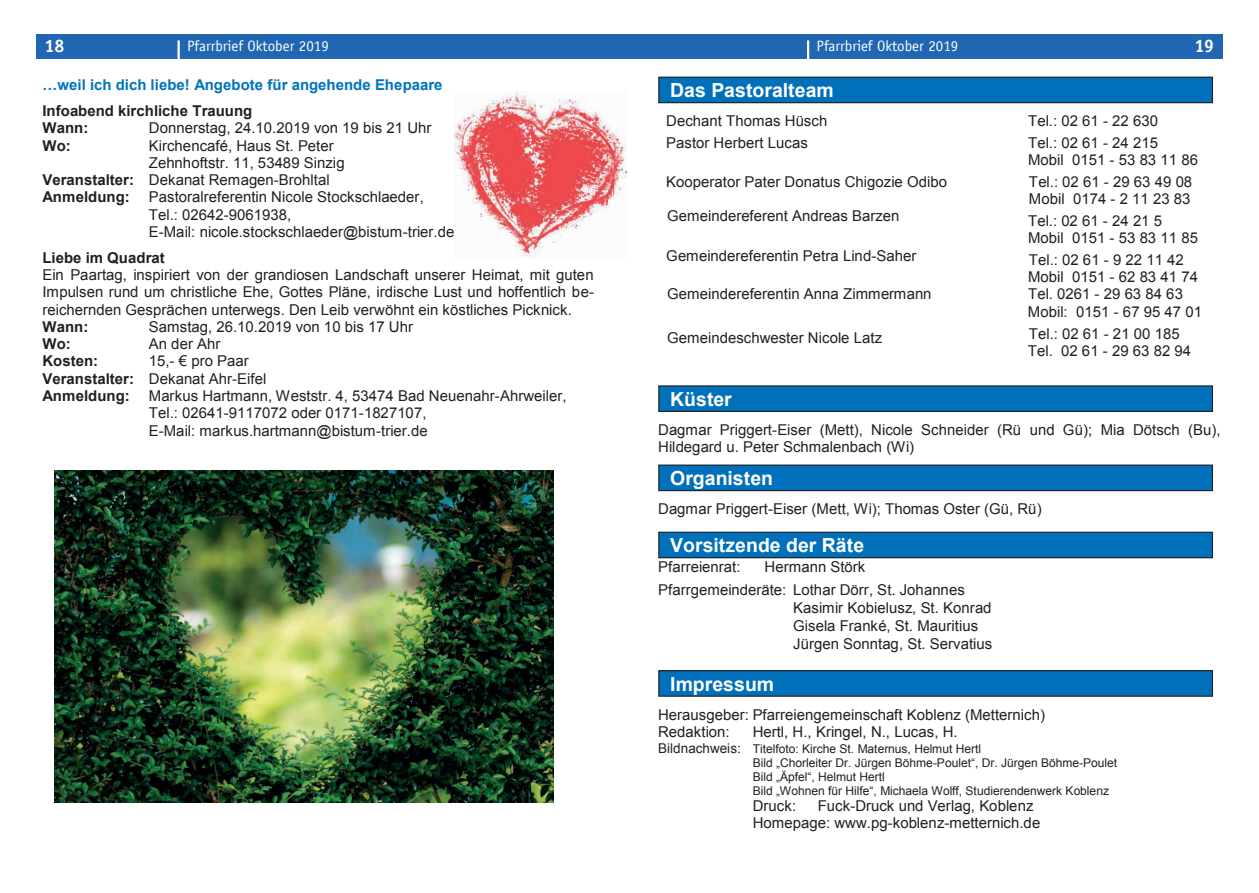
<style>
.page{position:relative;width:1259px;height:893px;background:#fff}
.page>*{position:absolute;margin:0;border:0;box-sizing:border-box;transform-origin:0 0}
.t1{font:700 19.5px "Arial";color:#fff}
.t2{font:700 18px "Officina Sans";color:#fff}
.t3{font:15px/17.2px "Arial";color:#231f20}
.t4{font:700 15px/26px "Arial";color:#0073bd}
.t5{font:15px "Officina Sans";color:#fff}
.t6{font:700 15px "Arial";color:#231f20}
.t7{font:12px/13.8px "Arial";letter-spacing:-.005em;color:#231f20}
.s1{color:#231f20}
.s2{font-weight:700}
.s3{font-size:13.5px}
</style>
<div class="page">
<div style="left:629px;top:34px;width:593px;height:24px;background:#2066b2"></div>
<div style="left:36px;top:34px;width:593px;height:24px;background:#2066b2"></div>
<hr style="left:177px;top:40px;width:3px;height:24px;background:#fff">
<hr style="left:807px;top:40px;width:2px;height:24px;background:#fff">
<div style="left:659px;top:671px;width:553px;height:25px;background:#0070ba"></div>
<div style="left:658px;top:670px;width:555px;height:27px;border:1px solid #231f20"></div>
<div style="left:659px;top:532px;width:553px;height:26px;background:#0070ba"></div>
<div style="left:658px;top:532px;width:555px;height:26px;border:1px solid #231f20"></div>
<div style="left:659px;top:465px;width:553px;height:26px;background:#0070ba"></div>
<div style="left:658px;top:465px;width:555px;height:26px;border:1px solid #231f20"></div>
<div style="left:659px;top:386px;width:553px;height:25px;background:#0070ba"></div>
<div style="left:658px;top:385px;width:555px;height:27px;border:1px solid #231f20"></div>
<div style="left:659px;top:77px;width:553px;height:26px;background:#0070ba"></div>
<div style="left:658px;top:77px;width:555px;height:26px;border:1px solid #231f20"></div>
<img style="left:454px;top:91px;width:173px;height:168px">
<img style="left:55px;top:471px;width:498px;height:332px">
<p class="t2" style="left:45px;top:35px;width:21px">18</p>
<p class="t5" style="left:187px;top:37px;width:143px">Pfarrbrief Oktober 2019</p>
<p class="t5" style="left:816px;top:37px;width:143px">Pfarrbrief Oktober 2019</p>
<p class="t2" style="left:1194px;top:35px;width:21px">19</p>
<p class="t4" style="left:42px;top:72px;width:401px">…weil ich dich liebe! Angebote für angehende Ehepaare<br><span class="s1">Infoabend kirchliche Trauung</span></p>
<p class="t6" style="left:42px;top:118px;width:47px">Wann:</p>
<p class="t3" style="left:149px;top:120px;width:284px">Donnerstag, 24.10.2019 von 19 bis 21 Uhr</p>
<p class="t6" style="left:42px;top:136px;width:30px">Wo:</p>
<p class="t3" style="left:149px;top:137px;width:186px">Kirchencafé, Haus St. Peter</p>
<p class="t3" style="left:149px;top:154px;width:197px">Zehnhoftstr. 11, 53489 Sinzig</p>
<p class="t3" style="left:42px;top:171px;width:289px"><span class="s2">Veranstalter:</span> Dekanat Remagen-Brohltal</p>
<p class="t6" style="left:42px;top:187px;width:89px">Anmeldung:</p>
<p class="t3" style="left:149px;top:189px;width:307px">Pastoralreferentin Nicole Stockschlaeder,<br>Tel.: 02642-9061938,<br>E-Mail: nicole.stockschlaeder@bistum-trier.de</p>
<p class="t3" style="left:42px;top:249px;width:553px"><span class="s2">Liebe im Quadrat<br></span>Ein Paartag, inspiriert von der grandiosen Landschaft unserer Heimat, mit guten Impulsen rund um christliche Ehe, Gottes Pläne, irdische Lust und hoffentlich be&shy;reichernden Gesprächen unterwegs. Den Leib verwöhnt ein köstliches Picknick.<br><span class="s2">Wann:</span></p>
<p class="t1" style="left:670px;top:77px;width:165px">Das Pastoralteam</p>
<p class="t3" style="left:1028px;top:110px;width:131px;line-height:21.8px">Tel.: 02 61 - 22 630<br>Tel.: 02 61 - 24 215</p>
<p class="t3" style="left:1028px;top:149px;width:171px;line-height:21.8px">Mobil 0151 - 53 83 11 86<br>Tel.: 02 61 - 29 63 49 08</p>
<p class="t3" style="left:1028px;top:188px;width:164px;line-height:21.8px">Mobil 0174 - 2 11 23 83<br>Tel.: 02 61 - 24 21 5</p>
<p class="t3" style="left:1028px;top:227px;width:171px;line-height:21.8px">Mobil 0151 - 53 83 11 85<br>Tel.: 02 61 - 9 22 11 42</p>
<p class="t3" style="left:1028px;top:268px;width:176px">Mobil 0151 - 62 83 41 74<br>Tel. 0261 - 29 63 84 63<br>Mobil: 0151 - 67 95 47 01</p>
<p class="t3" style="left:1028px;top:325px;width:165px">Tel.: 02 61 - 21 00 185<br>Tel. 02 61 - 29 63 82 94</p>
<p class="t3" style="left:666px;top:110px;width:162px;line-height:21.8px">Dechant Thomas Hüsch<br>Pastor Herbert Lucas</p>
<p class="t3" style="left:666px;top:173px;width:282px">Kooperator Pater Donatus Chigozie Odibo</p>
<p class="t3" style="left:667px;top:208px;width:234px">Gemeindereferent Andreas Barzen</p>
<p class="t3" style="left:666px;top:247px;width:251px">Gemeindereferentin Petra Lind-Saher</p>
<p class="t3" style="left:667px;top:286px;width:266px">Gemeindereferentin Anna Zimmermann</p>
<p class="t3" style="left:667px;top:329px;width:216px">Gemeindeschwester Nicole Latz</p>
<p class="t3" style="left:149px;top:318px;width:266px">Samstag, 26.10.2019 von 10 bis 17 Uhr</p>
<p class="t6" style="left:42px;top:334px;width:30px">Wo:</p>
<p class="t3" style="left:149px;top:335px;width:73px">An der Ahr</p>
<p class="t6" style="left:42px;top:351px;width:57px">Kosten:</p>
<p class="t3" style="left:42px;top:353px;width:225px;text-indent:106px">15,- € pro Paar<br><span class="s2">Veranstalter:</span> Dekanat Ahr-Eifel<br><span class="s2">Anmeldung:</span></p>
<p class="t3" style="left:149px;top:387px;width:419px">Markus Hartmann, Weststr. 4, 53474 Bad Neuenahr-Ahrweiler,<br>Tel.: 02641-9117072 oder 0171-1827107,<br>E-Mail: markus.hartmann@bistum-trier.de</p>
<p class="t1" style="left:670px;top:386px;width:63px">Küster</p>
<p class="t3" style="left:658px;top:421px;width:564px">Dagmar Priggert-Eiser (Mett), Nicole Schneider (Rü und Gü); Mia Dötsch (Bu),<br>Hildegard u. Peter Schmalenbach (Wi)</p>
<p class="t1" style="left:670px;top:465px;width:104px">Organisten</p>
<p class="t3" style="left:658px;top:500px;width:385px">Dagmar Priggert-Eiser (Mett, Wi); Thomas Oster (Gü, Rü)</p>
<p class="t1" style="left:670px;top:532px;width:195px">Vorsitzende der Räte</p>
<p class="t3" style="left:658px;top:559px;width:84px">Pfarreienrat:</p>
<p class="t3" style="left:658px;top:556px;width:308px;line-height:22.2px;text-align:center">Hermann Störk<br>Pfarrgemeinderäte: Lothar Dörr, St. Johannes</p>
<p class="t3" style="left:793px;top:598px;width:201px;line-height:18px">Kasimir Kobielusz, St. Konrad<br>Gisela Franké, St. Mauritius<br>Jürgen Sonntag, St. Servatius</p>
<p class="t1" style="left:670px;top:671px;width:105px">Impressum</p>
<p class="t3" style="left:658px;top:706px;width:388px">Herausgeber: Pfarreiengemeinschaft Koblenz (Metternich)<br>Redaktion:</p>
<p class="t3" style="left:752px;top:723px;width:206px">Hertl, H., Kringel, N., Lucas, H.</p>
<p class="t7" style="left:752px;top:742px;width:366px;text-indent:-94px"><span class="s3">Bildnachweis:</span> Titelfoto: Kirche St. Maternus, Helmut Hertl<br>Bild „Chorleiter Dr. Jürgen Böhme-Poulet“, Dr. Jürgen Böhme-Poulet Bild „Äpfel“, Helmut Hertl<br>Bild „Wohnen für Hilfe“, Michaela Wolff, Studierendenwerk Koblenz</p>
<p class="t3" style="left:753px;top:797px;width:45px">Druck:</p>
<p class="t3" style="left:753px;top:798px;width:289px;text-indent:65px">Fuck-Druck und Verlag, Koblenz<br>Homepage: www.pg-koblenz-metternich.de</p>
</div>
